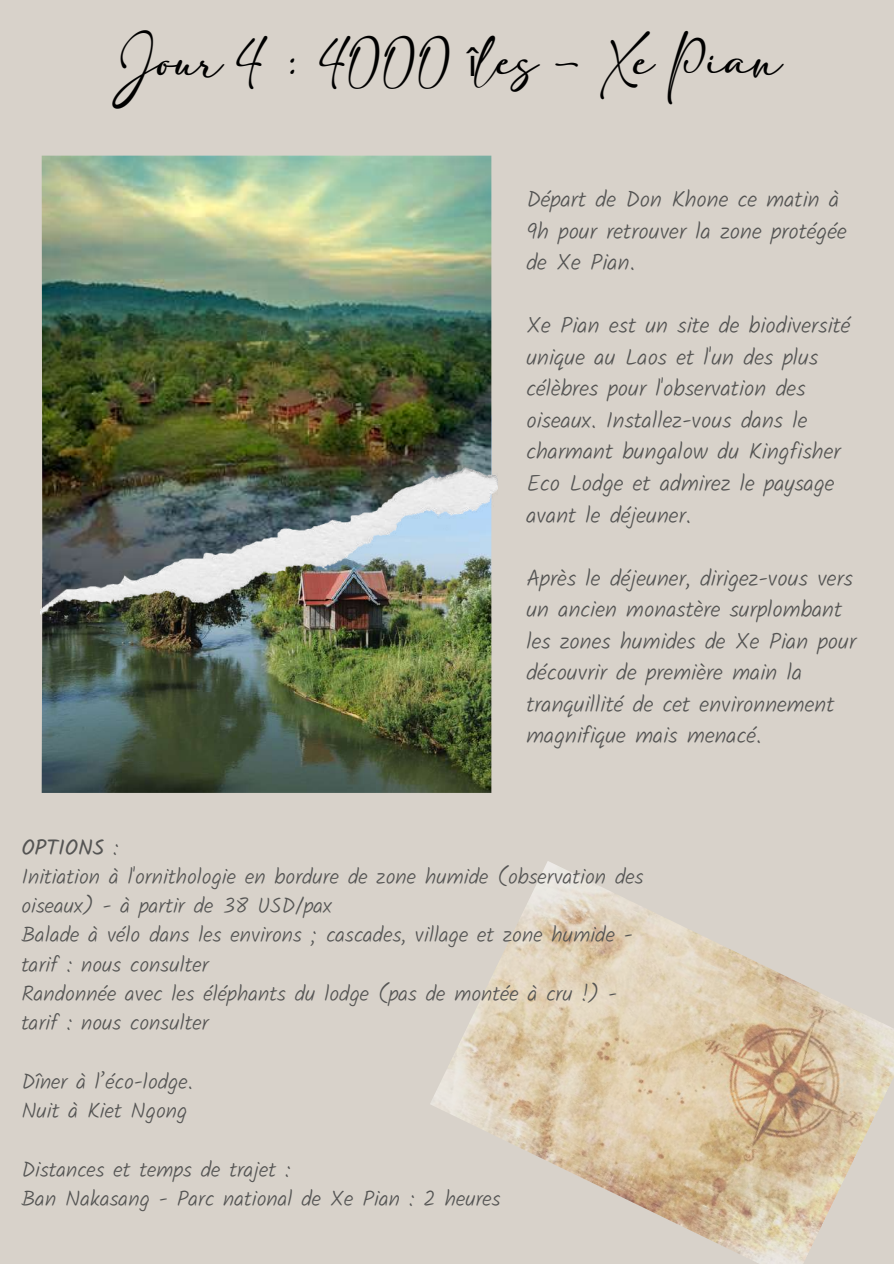
<style>
.page{position:relative;width:894px;height:1264px;background:#fff}
.page>*{position:absolute;margin:0;border:0;box-sizing:border-box;transform-origin:0 0}
.t1{font:37.5px "adelia";color:#000}
.t2{font:300 22.8px/31.5px "Kalam";color:#545453}
.t3{font:300 21.75px/29.2px "Kalam";color:#545453}
.s1{font-family:"Noto Sans"}
.s2{font-weight:400}
</style>
<div class="page">
<div style="left:0;top:0;width:893px;height:1263px;background:#d8d2ca"></div>
<img style="left:42px;top:614px;width:449px;height:178px">
<img style="left:42px;top:156px;width:449px;height:311px">
<img style="left:40px;top:467px;width:457px;height:147px">
<img style="left:430px;top:861px;width:463px;height:402px">
<h1 class="t1" style="left:112px;top:48px;width:670px">Jour 4 : 4000 <span class="s1">î</span>les - Xe Pian</h1>
<p class="t2" style="left:526px;top:183px;width:322px">Départ de Don Khone ce matin à<br>9h pour retrouver la zone protégée de Xe Pian.</p>
<p class="t2" style="left:526px;top:310px;width:325px">Xe Pian est un site de biodiversité unique au Laos et l'un des plus célèbres pour l'observation des oiseaux. Installez-vous dans le charmant bungalow du Kingfisher<br>Eco Lodge et admirez le paysage avant le déjeuner.</p>
<p class="t2" style="left:526px;top:562px;width:331px">Après le déjeuner, dirigez-vous vers un ancien monastère surplombant les zones humides de Xe Pian pour découvrir de première main la tranquillité de cet environnement magnifique mais menacé.</p>
<p class="t3" style="left:21px;top:832px;width:623px"><span class="s2">OPTIONS</span> :<br>Initiation à l'ornithologie en bordure de zone humide (observation des oiseaux) - à partir de 38 USD/pax<br>Balade à vélo dans les environs ; cascades, village et zone humide - tarif : nous consulter<br>Randonnée avec les éléphants du lodge (pas de montée à cru !) - tarif : nous consulter</p>
<p class="t3" style="left:21px;top:1066px;width:173px">Dîner à l’éco-lodge.<br>Nuit à Kiet Ngong</p>
<p class="t3" style="left:21px;top:1154px;width:481px">Distances et temps de trajet :<br>Ban Nakasang - Parc national de Xe Pian : 2 heures</p>
</div>
